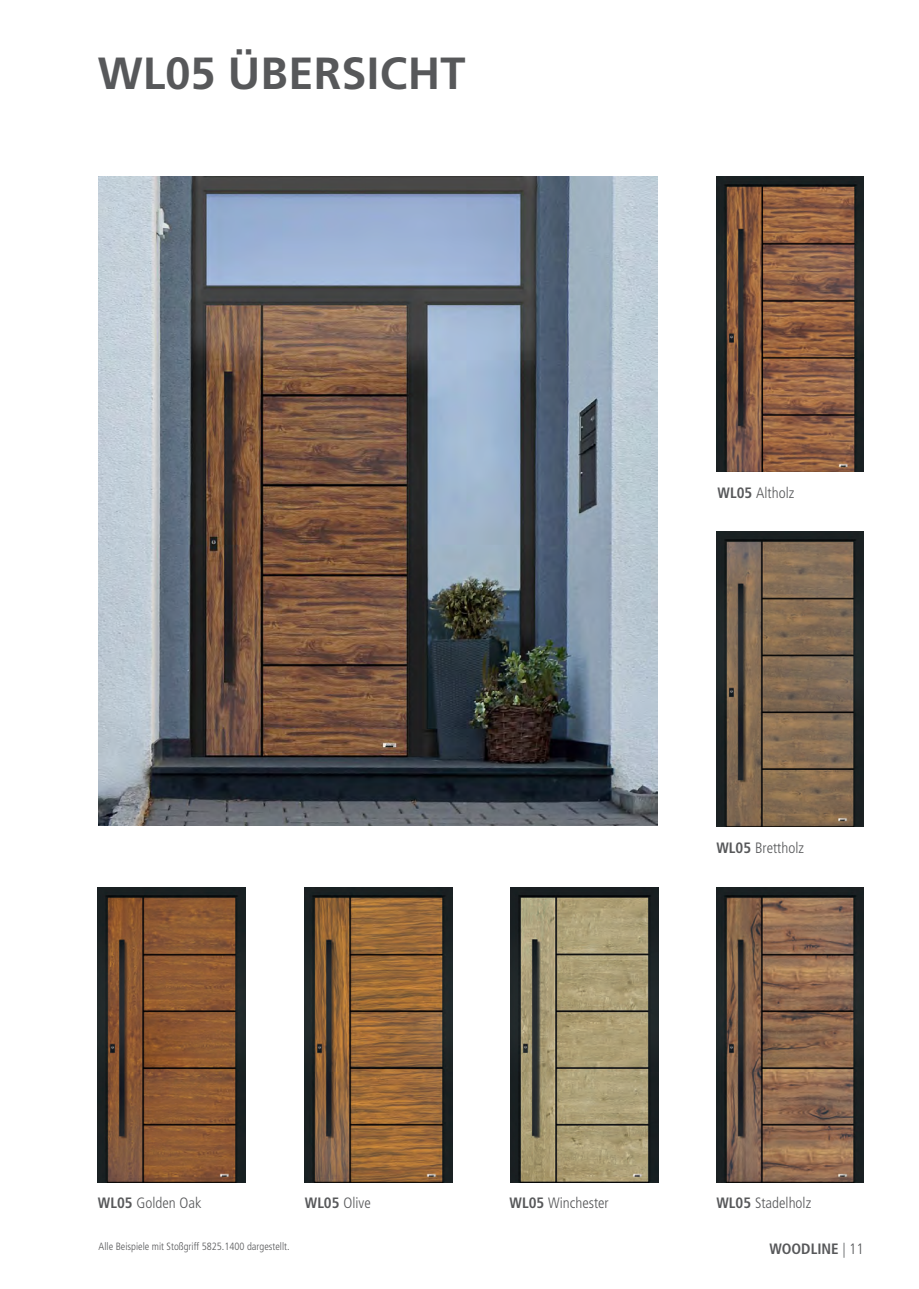
<style>
.page{position:relative;width:919px;height:1289px;background:#fff}
.page>*{position:absolute;margin:0;border:0;box-sizing:border-box;transform-origin:0 0}
.t1{font:700 45px "Frutiger LT Std";letter-spacing:.005em;color:#57585a}
.t2{font:300 condensed 15px "Frutiger LT Std";color:#57585a}
.t3{font:700 condensed 15px "Frutiger LT Std";color:#57585a}
.t4{font:300 condensed 10.5px "Frutiger LT Std";color:#57585a}
.s1{font-weight:700}
.s2{font-weight:300}
</style>
<div class="page">
<img style="left:98px;top:177px;width:559px;height:649px">
<img style="left:510px;top:887px;width:148px;height:295px">
<img style="left:98px;top:887px;width:147px;height:294px">
<img style="left:716px;top:887px;width:147px;height:294px">
<img style="left:305px;top:887px;width:147px;height:294px">
<img style="left:716px;top:177px;width:147px;height:294px">
<img style="left:716px;top:531px;width:147px;height:295px">
<h1 class="t1" style="left:98px;top:47px;width:369px">WL05 ÜBERSICHT</h1>
<p class="t2" style="left:717px;top:484px;width:78px"><span class="s1">WL05</span> Altholz</p>
<p class="t2" style="left:716px;top:839px;width:89px"><span class="s1">WL05</span> Brettholz</p>
<p class="t2" style="left:98px;top:1194px;width:105px"><span class="s1">WL05</span> Golden Oak</p>
<p class="t2" style="left:305px;top:1194px;width:67px"><span class="s1">WL05</span> Olive</p>
<p class="t2" style="left:509px;top:1194px;width:101px"><span class="s1">WL05</span> Winchester</p>
<p class="t2" style="left:716px;top:1194px;width:96px"><span class="s1">WL05</span> Stadelholz</p>
<p class="t4" style="left:98px;top:1240px;width:193px">Alle Beispiele mit Stoßgriff 5825.1400 dargestellt.</p>
<p class="t3" style="left:769px;top:1240px;width:96px">WOODLINE <span class="s2">| 11</span></p>
</div>
